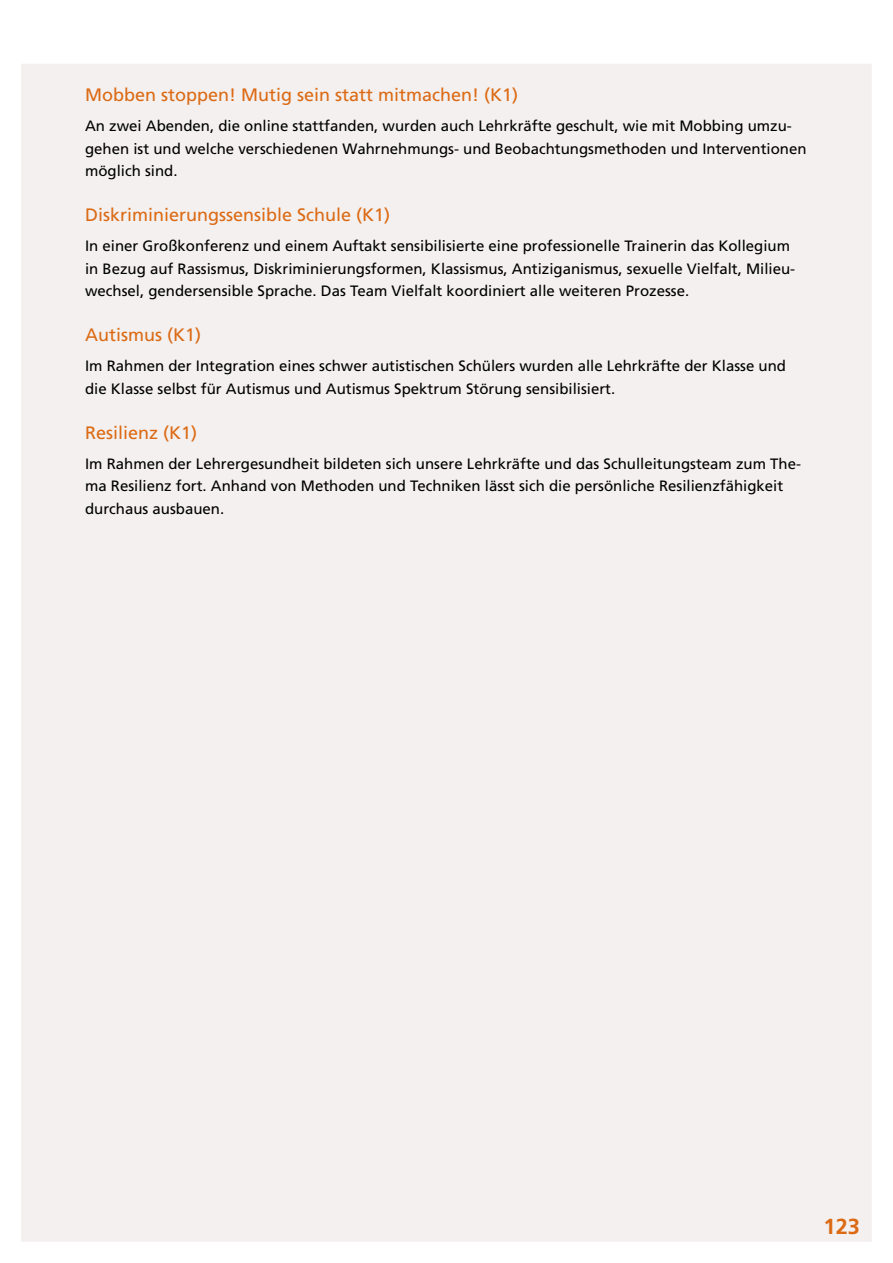
<style>
.page{position:relative;width:893px;height:1263px;background:#fff}
.page>*{position:absolute;margin:0;border:0;box-sizing:border-box;transform-origin:0 0}
.t1{font:700 21.75px "Frutiger LT Std";color:#dc6a14}
.t2{font:18px "Frutiger LT Std";color:#dc6a14}
.t3{font:15px/22.5px "Frutiger LT Std";color:#000}
</style>
<div class="page">
<div style="left:21px;top:64px;width:851px;height:1178px;background:#f3f0ef"></div>
<p class="t2" style="left:85px;top:84px;width:435px">Mobben stoppen! Mutig sein statt mitmachen! (K1)</p>
<p class="t3" style="left:85px;top:115px;width:723px">An zwei Abenden, die online stattfanden, wurden auch Lehrkräfte geschult, wie mit Mobbing umzu&shy;gehen ist und welche verschiedenen Wahrnehmungs- und Beobachtungsmethoden und Interventionen möglich sind.</p>
<p class="t2" style="left:85px;top:204px;width:307px">Diskriminierungssensible Schule (K1)</p>
<p class="t3" style="left:85px;top:235px;width:712px">In einer Großkonferenz und einem Auftakt sensibilisierte eine professionelle Trainerin das Kollegium in Bezug auf Rassismus, Diskriminierungsformen, Klassismus, Antiziganismus, sexuelle Vielfalt, Milieu&shy;wechsel, gendersensible Sprache. Das Team Vielfalt koordiniert alle weiteren Prozesse.</p>
<p class="t2" style="left:85px;top:324px;width:118px">Autismus (K1)</p>
<p class="t3" style="left:85px;top:355px;width:703px">Im Rahmen der Integration eines schwer autistischen Schülers wurden alle Lehrkräfte der Klasse und die Klasse selbst für Autismus und Autismus Spektrum Störung sensibilisiert.</p>
<p class="t2" style="left:85px;top:422px;width:114px">Resilienz (K1)</p>
<p class="t3" style="left:85px;top:452px;width:718px">Im Rahmen der Lehrergesundheit bildeten sich unsere Lehrkräfte und das Schulleitungsteam zum The&shy;ma Resilienz fort. Anhand von Methoden und Techniken lässt sich die persönliche Resilienzfähigkeit durchaus ausbauen.</p>
<h1 class="t1" style="left:824px;top:1213px;width:38px">123</h1>
</div>
